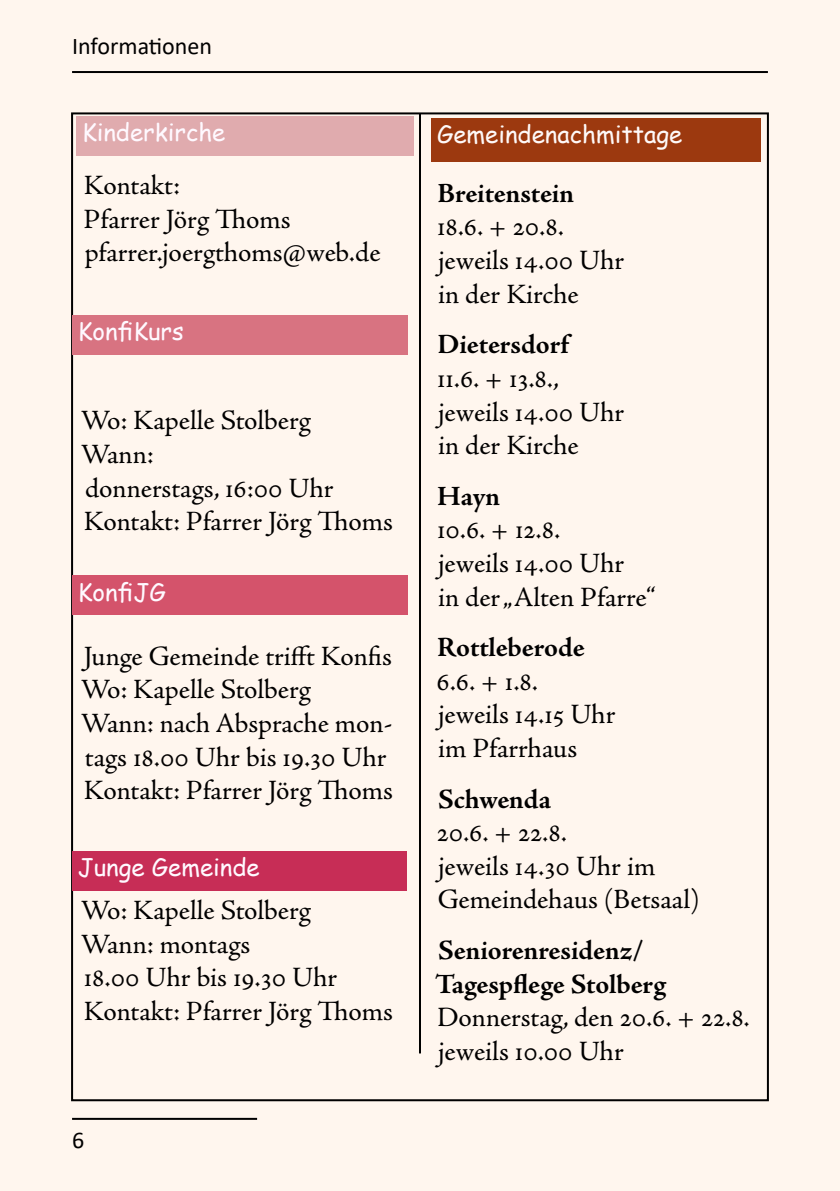
<style>
.page{position:relative;width:840px;height:1191px;background:#fff}
.page>*{position:absolute;margin:0;border:0;box-sizing:border-box;transform-origin:0 0}
.t1{font:28px/33.6px "Adobe Jenson Pro";color:#000}
.t2{font:700 28px/33.6px "Adobe Jenson Pro";letter-spacing:-.005em;color:#000}
.t3{font:24px "Comic Sans MS";color:#fff9ff}
.t4{font:24px "Comic Sans MS";color:#fef9f8}
.t5{font:24px "Calibri";color:#000}
.s1{color:#020000}
</style>
<div class="page">
<div style="left:0;top:0;width:839px;height:1191px;background:#fff6ee"></div>
<hr style="left:72px;top:1117px;width:185px;height:2px;background:#000">
<hr style="left:72px;top:71px;width:695px;height:2px;background:#000">
<div style="left:72px;top:315px;width:335px;height:39px;background:#d87381"></div>
<div style="left:72px;top:575px;width:335px;height:40px;background:#d4536b"></div>
<div style="left:72px;top:850px;width:334px;height:40px;background:#c72d56"></div>
<div style="left:431px;top:118px;width:329px;height:44px;background:#9c390f"></div>
<hr style="left:419px;top:113px;width:2px;height:940px;background:#000">
<div style="left:76px;top:116px;width:338px;height:40px;background:#e0abae"></div>
<p class="t5" style="left:72px;top:29px;width:141px">Informationen</p>
<p class="t3" style="left:82px;top:115px;width:145px">Kinderkirche</p>
<p class="t4" style="left:437px;top:116px;width:246px">Gemeindenachmittage</p>
<p class="t1" style="left:83px;top:169px;width:298px">Kontakt:<br>Pfarrer Jörg Thoms pfarrer.joergthoms@web.de</p>
<p class="t3" style="left:78px;top:313px;width:108px">KonfiKurs</p>
<p class="t1" style="left:81px;top:404px;width:313px">Wo: Kapelle Stolberg<br>Wann:<br>donnerstags, 16:00 Uhr<br>Kontakt: Pfarrer Jörg Thoms</p>
<p class="t3" style="left:78px;top:574px;width:89px">KonfiJG</p>
<p class="t1" style="left:81px;top:639px;width:313px">Junge Gemeinde trifft Konfis<br>Wo: Kapelle Stolberg<br>Wann: <span class="s1">nach Absprache mon&shy;tags 18.00 Uhr bis 19.30 Uhr</span></p>
<p class="t1" style="left:84px;top:774px;width:310px">Kontakt: Pfarrer Jörg Thoms</p>
<p class="t3" style="left:78px;top:849px;width:183px">Junge Gemeinde</p>
<p class="t1" style="left:81px;top:894px;width:313px">Wo: Kapelle Stolberg<br>Wann: montags<br>18.00 Uhr bis 19.30 Uhr<br>Kontakt: Pfarrer Jörg Thoms</p>
<p class="t5" style="left:72px;top:1123px;width:14px">6</p>
<p class="t2" style="left:437px;top:177px;width:138px">Breitenstein</p>
<p class="t1" style="left:437px;top:210px;width:189px">18.6. + 20.8. jeweils 14.00 Uhr in der Kirche</p>
<p class="t2" style="left:437px;top:328px;width:133px">Dietersdorf</p>
<p class="t1" style="left:437px;top:362px;width:189px">11.6. + 13.8., jeweils 14.00 Uhr in der Kirche</p>
<p class="t2" style="left:437px;top:479px;width:64px">Hayn</p>
<p class="t1" style="left:437px;top:513px;width:220px">10.6. + 12.8.<br>jeweils 14.00 Uhr<br>in der „Alten Pfarre“</p>
<p class="t2" style="left:437px;top:631px;width:149px">Rottleberode</p>
<p class="t1" style="left:436px;top:665px;width:180px">6.6. + 1.8. jeweils 14.15 Uhr im Pfarrhaus</p>
<p class="t2" style="left:438px;top:782px;width:114px">Schwenda</p>
<p class="t1" style="left:436px;top:816px;width:264px">20.6. + 22.8.<br>jeweils 14.30 Uhr im<br>Gemeindehaus (Betsaal)</p>
<p class="t2" style="left:435px;top:934px;width:232px">Seniorenresidenz/<br>Tagespflege Stolberg</p>
<p class="t1" style="left:437px;top:1001px;width:314px">Donnerstag, den 20.6. + 22.8. jeweils 10.00 Uhr</p>
</div>
